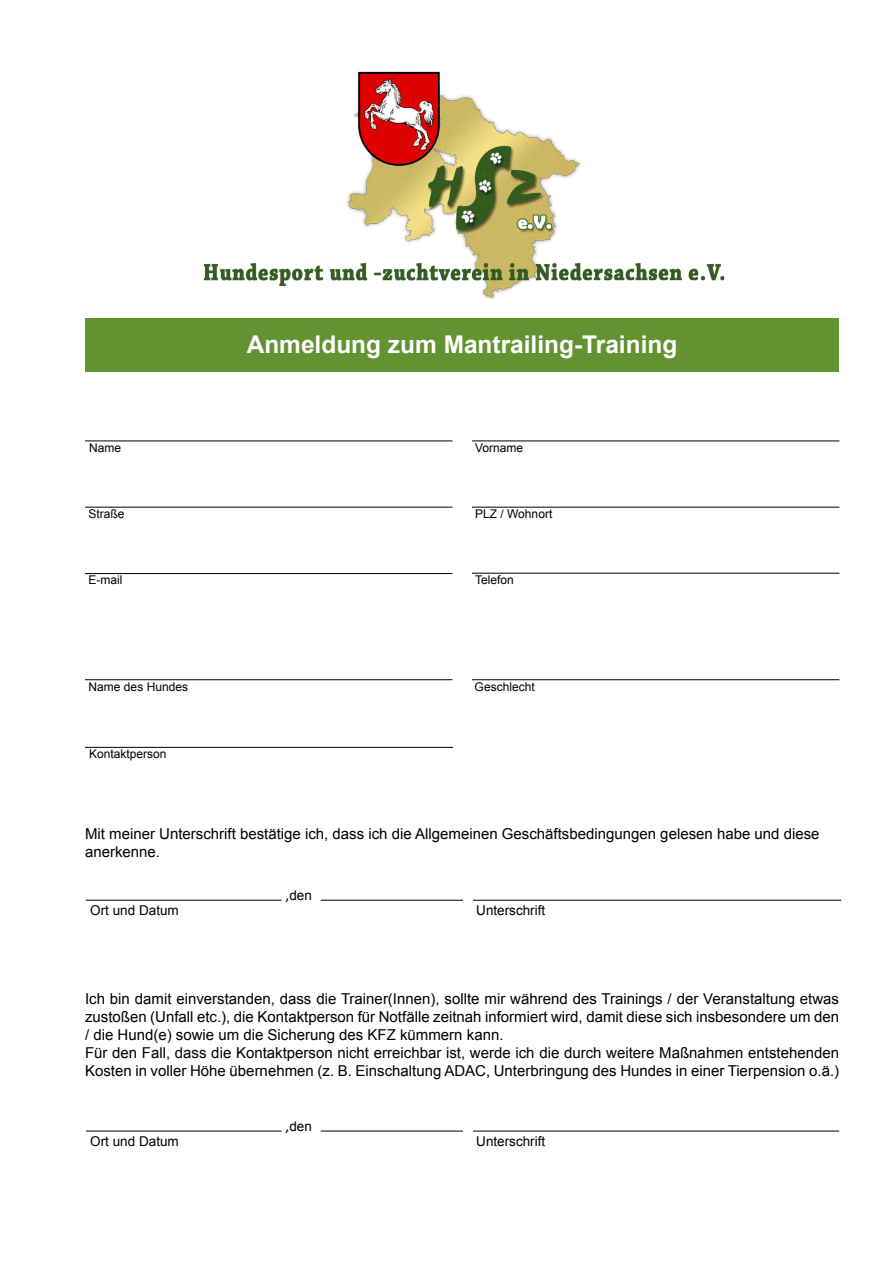
<style>
.page{position:relative;width:893px;height:1263px;background:#fff}
.page>*{position:absolute;margin:0;border:0;box-sizing:border-box;transform-origin:0 0}
.t1{font:700 24.45px "Arial";color:#fff}
.t2{font:15px/18px "Arial";color:#000}
.t3{font:13.5px "Arial";color:#000}
.t4{font:12px "Arial";color:#000}
.s1{font-family:"Calibri";font-size:15px}
</style>
<div class="page">
<div style="left:85px;top:318px;width:754px;height:53px;background:#639230"></div>
<hr style="left:86px;top:900px;width:196px;height:1px;background:#000">
<hr style="left:321px;top:900px;width:142px;height:1px;background:#000">
<hr style="left:473px;top:900px;width:368px;height:1px;background:#000">
<hr style="left:85px;top:441px;width:367px;height:1px;background:#000">
<img style="left:204px;top:71px;width:521px;height:228px">
<hr style="left:85px;top:747px;width:368px;height:1px;background:#000">
<hr style="left:86px;top:1131px;width:196px;height:1px;background:#000">
<hr style="left:321px;top:1131px;width:142px;height:1px;background:#000">
<hr style="left:473px;top:1131px;width:366px;height:1px;background:#000">
<hr style="left:472px;top:441px;width:367px;height:1px;background:#000">
<hr style="left:85px;top:507px;width:367px;height:1px;background:#000">
<hr style="left:472px;top:507px;width:367px;height:1px;background:#000">
<hr style="left:85px;top:573px;width:367px;height:1px;background:#000">
<hr style="left:472px;top:573px;width:367px;height:1px;background:#000">
<hr style="left:85px;top:679px;width:367px;height:1px;background:#000">
<hr style="left:472px;top:679px;width:367px;height:1px;background:#000">
<p class="t4" style="left:89px;top:440px;width:34px">Name</p>
<p class="t4" style="left:89px;top:506px;width:38px">Straße</p>
<h1 class="t1" style="left:247px;top:328px;width:432px">Anmeldung zum Mantrailing-Training</h1>
<p class="t4" style="left:475px;top:440px;width:50px">Vorname</p>
<p class="t4" style="left:475px;top:506px;width:79px">PLZ / Wohnort</p>
<p class="t4" style="left:89px;top:572px;width:35px">E-mail</p>
<p class="t4" style="left:475px;top:572px;width:40px">Telefon</p>
<p class="t4" style="left:89px;top:678px;width:101px">Name des Hundes</p>
<p class="t4" style="left:475px;top:678px;width:62px">Geschlecht</p>
<p class="t4" style="left:89px;top:746px;width:79px">Kontaktperson</p>
<p class="t2" style="left:85px;top:825px;width:736px">Mit meiner Unterschrift bestätige ich, dass ich die Allgemeinen Geschäftsbedingungen gelesen habe und diese anerkenne.</p>
<p class="t3" style="left:90px;top:901px;width:90px">Ort und Datum</p>
<p class="t3" style="left:286px;top:886px;width:28px"><span class="s1">,</span>den</p>
<p class="t3" style="left:476px;top:902px;width:71px">Unterschrift</p>
<p class="t2" style="left:85px;top:989px;width:756px">Ich bin damit einverstanden, dass die Trainer(Innen), sollte mir während des Trainings / der Veranstaltung etwas zustoßen (Unfall etc.), die Kontaktperson für Notfälle zeitnah informiert wird, damit diese sich insbesondere um den / die Hund(e) sowie um die Sicherung des KFZ kümmern kann.<br>Für den Fall, dass die Kontaktperson nicht erreichbar ist, werde ich die durch weitere Maßnahmen entstehenden Kosten in voller Höhe übernehmen (z. B. Einschaltung ADAC, Unterbringung des Hundes in einer Tierpension o.ä.)</p>
<p class="t3" style="left:90px;top:1132px;width:90px">Ort und Datum</p>
<p class="t3" style="left:286px;top:1117px;width:28px"><span class="s1">,</span>den</p>
<p class="t3" style="left:476px;top:1132px;width:71px">Unterschrift</p>
</div>
